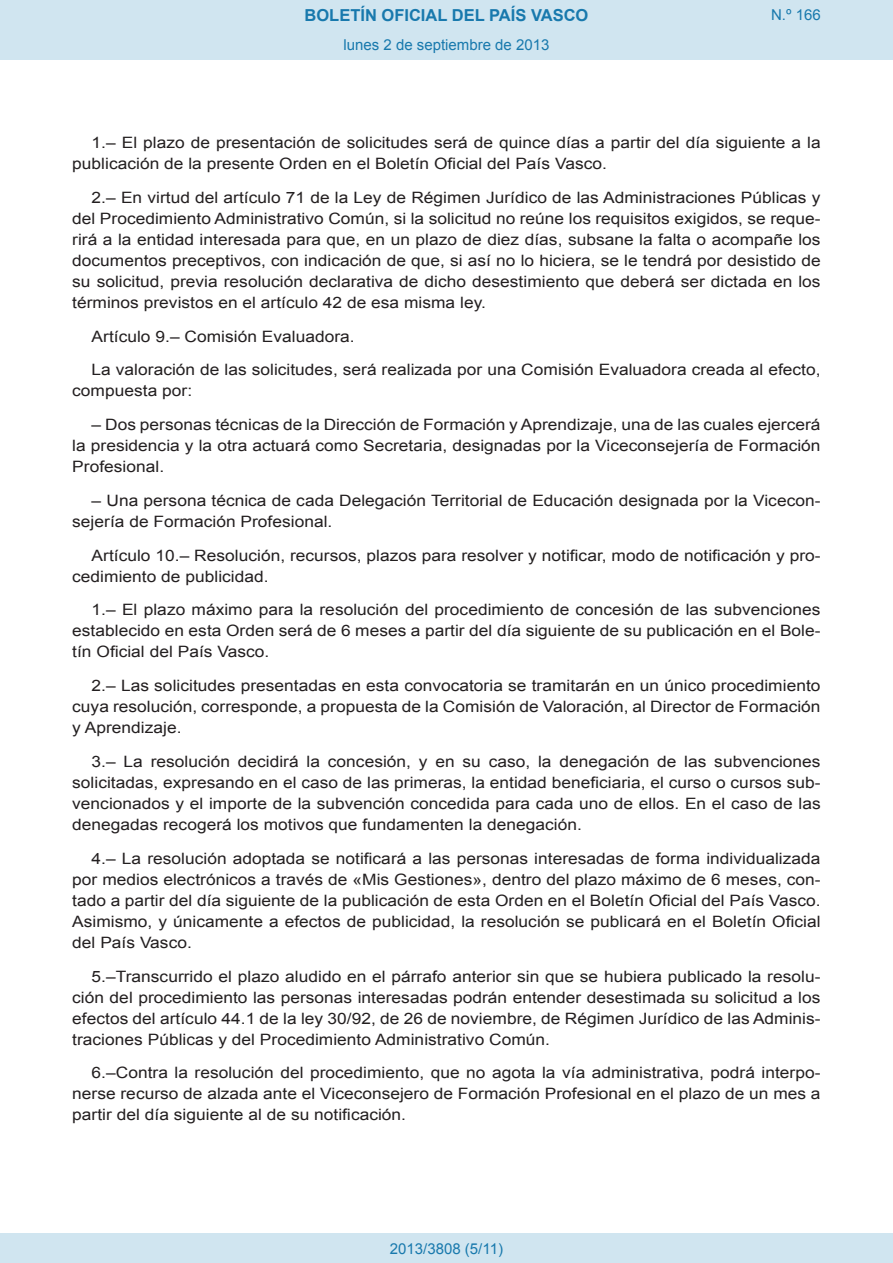
<style>
.page{position:relative;width:893px;height:1263px;background:#fff}
.page>*{position:absolute;margin:0;border:0;box-sizing:border-box;transform-origin:0 0}
.t1{font:700 16.5px "Arial";color:#1879ad}
.BOPVDetalle{font:15.6px/21px "Arial";color:#231f20;text-align:justify;scale:1.11 1}
.Paginacion_Centro{font:15px "Arial";color:#1879ad}
</style>
<div class="page">
<div style="left:0;top:0;width:893px;height:60px;background:#d0e5f0"></div>
<div style="left:0;top:1233px;width:893px;height:30px;background:#d0e5f0"></div>
<p class="t1" style="left:305px;top:4px;width:285px">BOLETÍN OFICIAL DEL PAÍS VASCO</p>
<p class="Paginacion_Centro" style="left:343px;top:35px;width:207px">lunes 2 de septiembre de 2013</p>
<p class="Paginacion_Centro" style="left:771px;top:5px;width:51px">N.º 166</p>
<p class="BOPVDetalle" style="left:72px;top:132px;width:676px;text-indent:19px">1.– El plazo de presentación de solicitudes será de quince días a partir del día siguiente a la publicación de la presente Orden en el Boletín Oficial del País Vasco.</p>
<p class="BOPVDetalle" style="left:72px;top:187px;width:676px;text-indent:19px">2.– En virtud del artículo 71 de la Ley de Régimen Jurídico de las Administraciones Públicas y del Procedimiento Administrativo Común, si la solicitud no reúne los requisitos exigidos, se reque&shy;rirá a la entidad interesada para que, en un plazo de diez días, subsane la falta o acompañe los documentos preceptivos, con indicación de que, si así no lo hiciera, se le tendrá por desistido de su solicitud, previa resolución declarativa de dicho desestimiento que deberá ser dictada en los términos previstos en el artículo 42 de esa misma ley.</p>
<p class="BOPVDetalle" style="left:92px;top:326px;width:238px">Artículo 9.– Comisión Evaluadora.</p>
<p class="BOPVDetalle" style="left:72px;top:360px;width:676px;text-indent:19px">La valoración de las solicitudes, será realizada por una Comisión Evaluadora creada al efecto, compuesta por:</p>
<p class="BOPVDetalle" style="left:72px;top:414px;width:676px;text-indent:19px">– Dos personas técnicas de la Dirección de Formación y Aprendizaje, una de las cuales ejercerá la presidencia y la otra actuará como Secretaria, designadas por la Viceconsejería de Formación Profesional.</p>
<p class="BOPVDetalle" style="left:72px;top:490px;width:676px;text-indent:19px">– Una persona técnica de cada Delegación Territorial de Educación designada por la Vicecon&shy;sejería de Formación Profesional.</p>
<p class="BOPVDetalle" style="left:72px;top:545px;width:676px;text-indent:19px">Artículo 10.– Resolución, recursos, plazos para resolver y notificar, modo de notificación y pro&shy;cedimiento de publicidad.</p>
<p class="BOPVDetalle" style="left:72px;top:600px;width:676px;text-indent:19px">1.– El plazo máximo para la resolución del procedimiento de concesión de las subvenciones establecido en esta Orden será de 6 meses a partir del día siguiente de su publicación en el Bole&shy;tín Oficial del País Vasco.</p>
<p class="BOPVDetalle" style="left:72px;top:675px;width:676px;text-indent:19px">2.– Las solicitudes presentadas en esta convocatoria se tramitarán en un único procedimiento cuya resolución, corresponde, a propuesta de la Comisión de Valoración, al Director de Formación y Aprendizaje.</p>
<p class="BOPVDetalle" style="left:72px;top:751px;width:676px;text-indent:19px">3.– La resolución decidirá la concesión, y en su caso, la denegación de las subvenciones solicitadas, expresando en el caso de las primeras, la entidad beneficiaria, el curso o cursos sub&shy;vencionados y el importe de la subvención concedida para cada uno de ellos. En el caso de las denegadas recogerá los motivos que fundamenten la denegación.</p>
<p class="BOPVDetalle" style="left:72px;top:848px;width:676px;text-indent:19px">4.– La resolución adoptada se notificará a las personas interesadas de forma individualizada por medios electrónicos a través de «Mis Gestiones», dentro del plazo máximo de 6 meses, con&shy;tado a partir del día siguiente de la publicación de esta Orden en el Boletín Oficial del País Vasco.<br>Asimismo, y únicamente a efectos de publicidad, la resolución se publicará en el Boletín Oficial del País Vasco.</p>
<p class="BOPVDetalle" style="left:72px;top:966px;width:676px;text-indent:19px">5.–Transcurrido el plazo aludido en el párrafo anterior sin que se hubiera publicado la resolu&shy;ción del procedimiento las personas interesadas podrán entender desestimada su solicitud a los efectos del artículo 44.1 de la ley 30/92, de 26 de noviembre, de Régimen Jurídico de las Adminis&shy;traciones Públicas y del Procedimiento Administrativo Común.</p>
<p class="BOPVDetalle" style="left:72px;top:1062px;width:676px;text-indent:19px">6.–Contra la resolución del procedimiento, que no agota la vía administrativa, podrá interpo&shy;nerse recurso de alzada ante el Viceconsejero de Formación Profesional en el plazo de un mes a partir del día siguiente al de su notificación.</p>
<p class="Paginacion_Centro" style="left:390px;top:1238px;width:115px">2013/3808 (5/11)</p>
</div>
